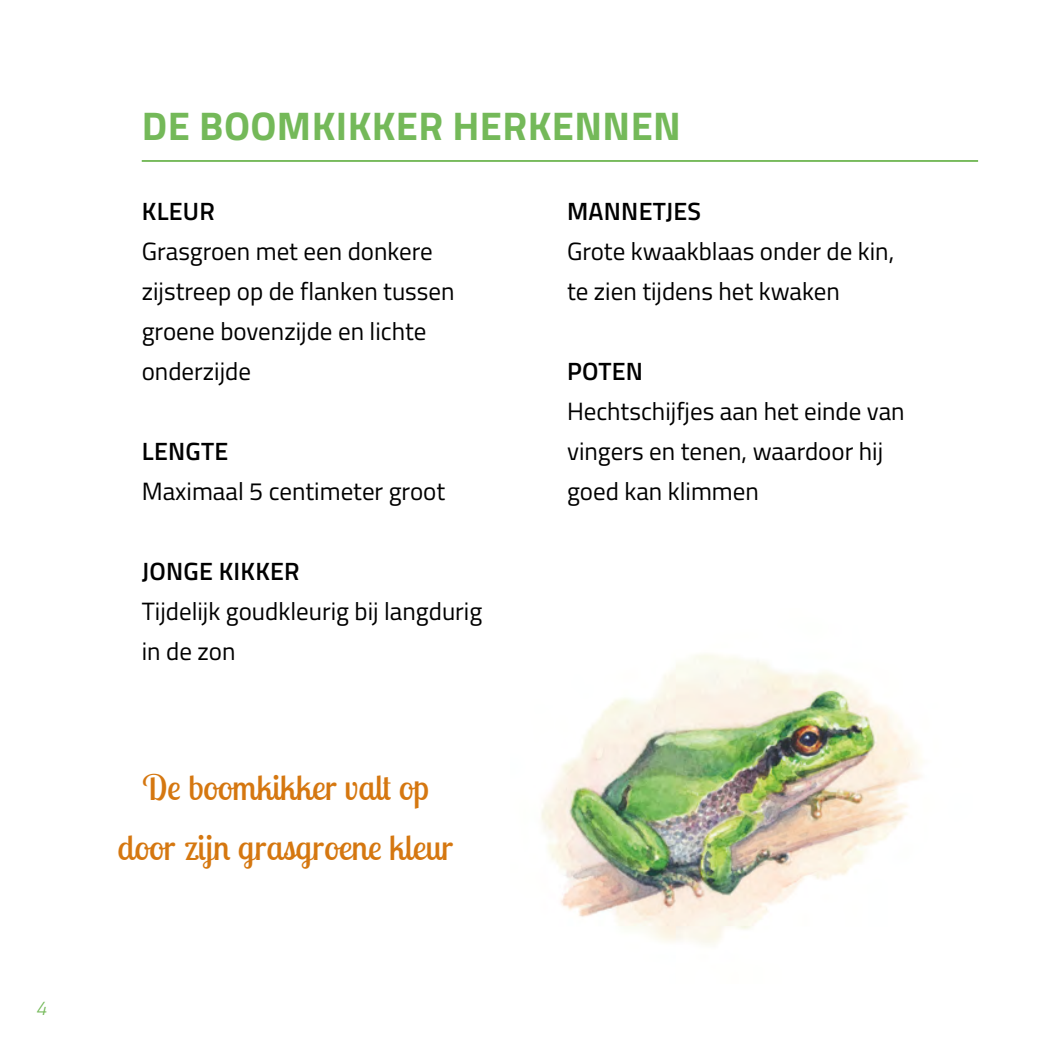
<style>
.page{position:relative;width:1049px;height:1049px;background:#fff}
.page>*{position:absolute;margin:0;border:0;box-sizing:border-box;transform-origin:0 0}
.t1{font:700 40px "Titillium Web";letter-spacing:.01em;color:#74b959}
.t2{font:35px/60px "Lobster Two";color:#d57710;text-align:center}
.t3{font:25px/40px "Titillium Web";color:#000}
.t4{font:600 25px "Titillium Web";letter-spacing:.01em;color:#000}
.t5{font:italic 300 20px "Titillium Web";color:#74b959}
</style>
<div class="page">
<hr style="left:142px;top:160px;width:836px;height:2px;background:#74b959">
<img style="left:541px;top:654px;width:381px;height:291px">
<p class="t5" style="left:35px;top:994px;width:13px">4</p>
<h1 class="t1" style="left:142px;top:95px;width:540px">DE BOOMKIKKER HERKENNEN</h1>
<p class="t4" style="left:142px;top:192px;width:74px">KLEUR</p>
<p class="t3" style="left:142px;top:230px;width:314px">Grasgroen met een donkere zijstreep op de flanken tussen groene bovenzijde en lichte onderzijde</p>
<p class="t4" style="left:142px;top:432px;width:88px">LENGTE</p>
<p class="t3" style="left:142px;top:470px;width:305px">Maximaal 5 centimeter groot</p>
<p class="t4" style="left:142px;top:552px;width:159px">JONGE KIKKER</p>
<p class="t3" style="left:142px;top:590px;width:342px">Tijdelijk goudkleurig bij langdurig in de zon</p>
<h2 class="t2" style="left:118px;top:757px;width:337px">De boomkikker valt op door zijn grasgroene kleur</h2>
<p class="t4" style="left:567px;top:192px;width:135px">MANNETJES</p>
<p class="t3" style="left:567px;top:230px;width:329px">Grote kwaakblaas onder de kin, te zien tijdens het kwaken</p>
<p class="t4" style="left:567px;top:352px;width:77px">POTEN</p>
<p class="t3" style="left:567px;top:390px;width:339px">Hechtschijfjes aan het einde van vingers en tenen, waardoor hij goed kan klimmen</p>
</div>
